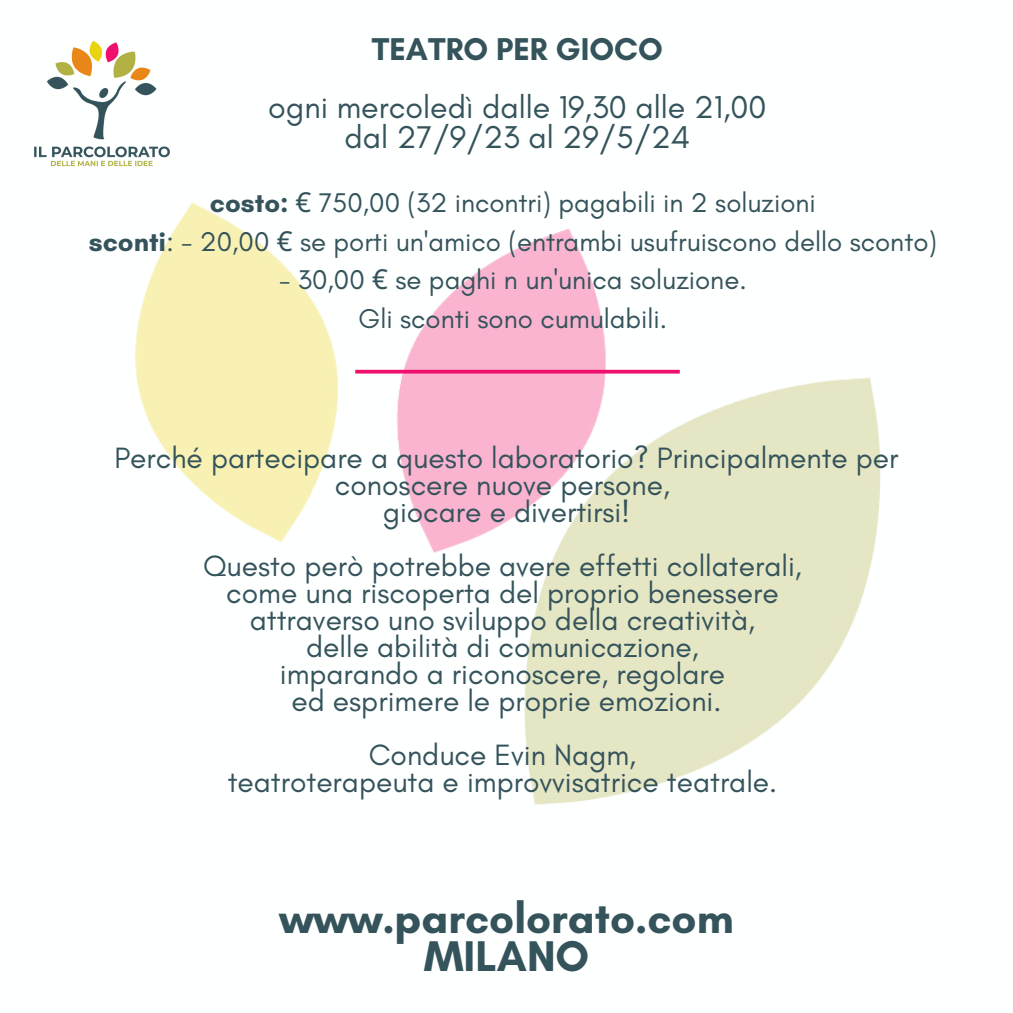
<style>
.page{position:relative;width:1013px;height:1013px;background:#fff}
.page>*{position:absolute;margin:0;border:0;box-sizing:border-box;transform-origin:0 0}
.t1{font:700 43.75px "Glacial Indifference";color:#34535b}
.t2{font:32.12px "Glacial Indifference";color:#34535b}
.t3{font:700 32.12px "Glacial Indifference";color:#34535b}
.t4{font:29.88px/27px "Glacial Indifference";color:#34535b;text-align:center}
.t5{font:27.5px "Glacial Indifference";color:#34535b}
.s1{font-weight:700}
.s2{font-family:"Noto Sans"}
</style>
<div class="page">
<img style="left:135px;top:202px;width:746px;height:603px">
<img style="left:34px;top:40px;width:136px;height:127px">
<hr style="left:355px;top:370px;width:324px;height:3px;background:#ef106e">
<p class="t3" style="left:372px;top:29px;width:292px">TEATRO PER GIOCO</p>
<p class="t2" style="left:268px;top:88px;width:500px">ogni mercoledì dalle 19,30 alle 21,00</p>
<p class="t2" style="left:344px;top:117px;width:347px">dal 27/9/23 al 29/5/24</p>
<p class="t5" style="left:210px;top:186px;width:607px"><span class="s1">costo:</span> <span class="s2">€</span> 750,00 (32 incontri) pagabili in 2 soluzioni</p>
<p class="t5" style="left:89px;top:224px;width:849px"><span class="s1">sconti</span>: - 20,00 <span class="s2">€</span> se porti un'amico (entrambi usufruiscono dello sconto)</p>
<p class="t5" style="left:279px;top:263px;width:469px">- 30,00 <span class="s2">€</span> se paghi n un'unica soluzione.</p>
<p class="t5" style="left:358px;top:301px;width:310px">Gli sconti sono cumulabili.</p>
<p class="t4" style="left:114px;top:444px;width:785px">Perché partecipare a questo laboratorio? Principalmente per conoscere nuove persone,</p>
<p class="t4" style="left:383px;top:498px;width:249px">giocare e divertirsi!</p>
<p class="t4" style="left:203px;top:552px;width:600px">Questo però potrebbe avere effetti collaterali,</p>
<p class="t4" style="left:226px;top:579px;width:554px">come una riscoperta del proprio benessere</p>
<p class="t4" style="left:250px;top:605px;width:506px">attraverso uno sviluppo della creatività,</p>
<p class="t4" style="left:306px;top:632px;width:394px">delle abilità di comunicazione,</p>
<p class="t4" style="left:280px;top:659px;width:447px">imparando a riconoscere, regolare</p>
<p class="t4" style="left:291px;top:686px;width:431px">ed esprimere le proprie emozioni.</p>
<p class="t4" style="left:369px;top:740px;width:269px">Conduce Evin Nagm,</p>
<p class="t4" style="left:228px;top:767px;width:551px">teatroterapeuta e improvvisatrice teatrale.</p>
<p class="t1" style="left:279px;top:891px;width:456px">www.parcolorato.com</p>
<p class="t1" style="left:423px;top:929px;width:167px">MILANO</p>
</div>
